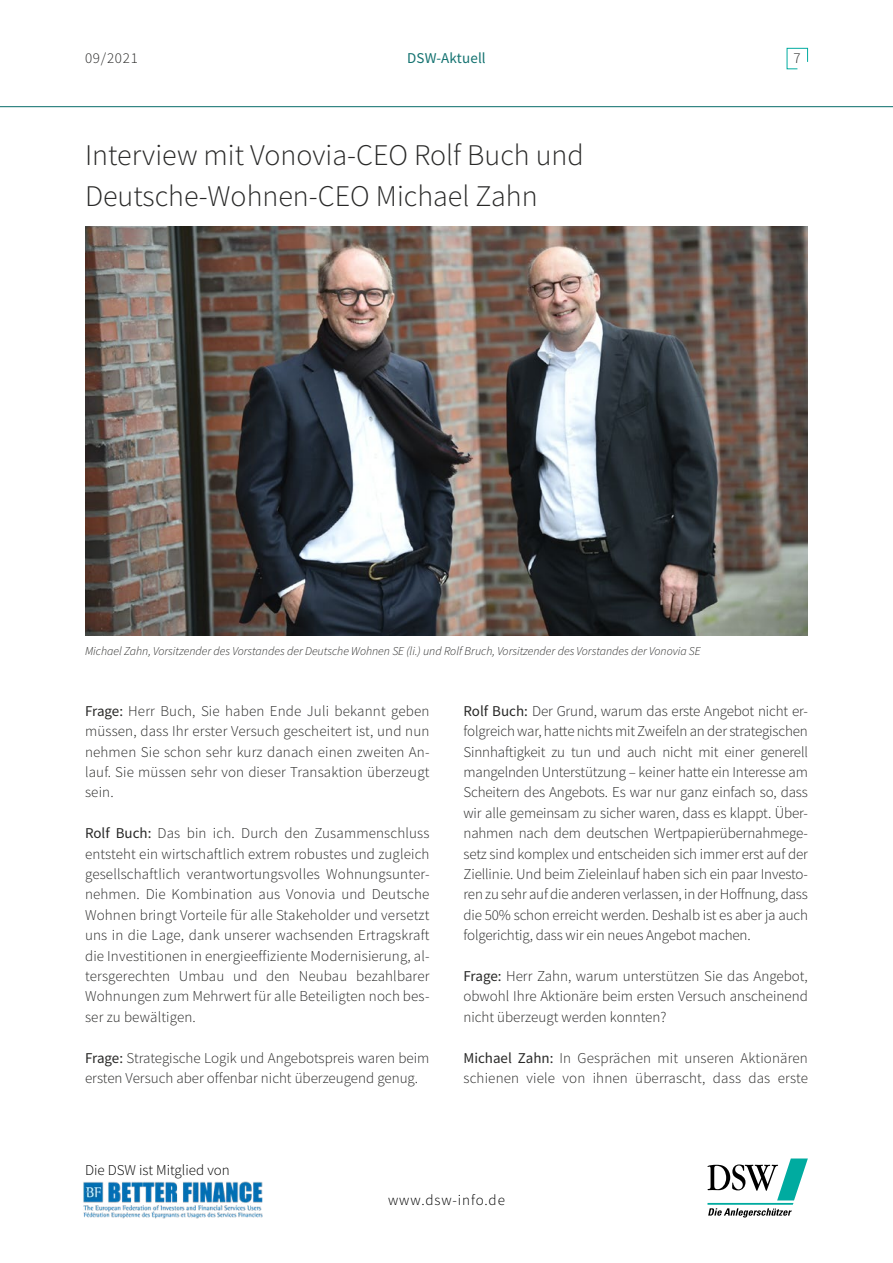
<style>
.page{position:relative;width:893px;height:1263px;background:#fff}
.page>*{position:absolute;margin:0;border:0;box-sizing:border-box;transform-origin:0 0}
.t1{font:300 30px/40.8px "Source Sans Pro";color:#282827}
.t2{font:300 15px/20.4px "Source Sans Pro";color:#282827;text-align:justify}
.t3{font:300 15px "Source Sans Pro";color:#000}
.t4{font:300 15px "Source Sans Pro";letter-spacing:.06em;color:#000}
.t5{font:15px "Source Sans Pro";letter-spacing:.01em;color:#137270}
.t6{font:italic 300 12px "Source Sans Pro";color:#282827}
.s1{font-weight:400}
</style>
<div class="page">
<svg style="left:707px;top:1158px;width:101px;height:59px"></svg>
<svg style="left:786px;top:48px;width:22px;height:22px"></svg>
<hr style="left:0;top:106px;width:893px;height:1px;background:#076b69">
<img style="left:83px;top:1182px;width:180px;height:37px">
<img style="left:85px;top:226px;width:723px;height:409px">
<p class="t2" style="left:85px;top:48px;width:54px">09/2021</p>
<p class="t5" style="left:407px;top:48px;width:80px">DSW-Aktuell</p>
<h1 class="t1" style="left:85px;top:135px;width:500px">Interview mit Vonovia-CEO Rolf Buch und<br>Deutsche-Wohnen-CEO Michael Zahn</h1>
<p class="t2" style="left:794px;top:48px;width:9px">7</p>
<p class="t6" style="left:85px;top:644px;width:617px">Michael Zahn, Vorsitzender des Vorstandes der Deutsche Wohnen SE (li.) und Rolf Bruch, Vorsitzender des Vorstandes der Vonovia SE</p>
<p class="t2" style="left:85px;top:701px;width:346px"><span class="s1">Frage:</span> Herr Buch, Sie haben Ende Juli bekannt geben müssen, dass Ihr erster Versuch gescheitert ist, und nun nehmen Sie schon sehr kurz danach einen zweiten An&shy;lauf. Sie müssen sehr von dieser Transaktion überzeugt sein.</p>
<p class="t2" style="left:85px;top:823px;width:346px"><span class="s1">Rolf Buch:</span> Das bin ich. Durch den Zusammenschluss entsteht ein wirtschaftlich extrem robustes und zugleich gesellschaftlich verantwortungsvolles Wohnungsunter&shy;nehmen. Die Kombination aus Vonovia und Deutsche Wohnen bringt Vorteile für alle Stakeholder und versetzt uns in die Lage, dank unserer wachsenden Ertragskraft die Investitionen in energieeffiziente Modernisierung, al&shy;tersgerechten Umbau und den Neubau bezahlbarer Wohnungen zum Mehrwert für alle Beteiligten noch bes&shy;ser zu bewältigen.</p>
<p class="t2" style="left:85px;top:1047px;width:346px"><span class="s1">Frage:</span> Strategische Logik und Angebotspreis waren beim ersten Versuch aber offenbar nicht überzeugend genug.</p>
<p class="t3" style="left:85px;top:1161px;width:146px">Die DSW ist Mitglied von</p>
<p class="t2" style="left:463px;top:701px;width:346px"><span class="s1">Rolf Buch:</span> Der Grund, warum das erste Angebot nicht er&shy;folgreich war, hatte nichts mit Zweifeln an der strategischen Sinnhaftigkeit zu tun und auch nicht mit einer generell mangelnden Unterstützung – keiner hatte ein Interesse am Scheitern des Angebots. Es war nur ganz einfach so, dass wir alle gemeinsam zu sicher waren, dass es klappt. Über&shy;nahmen nach dem deutschen Wertpapierübernahmege&shy;setz sind komplex und entscheiden sich immer erst auf der Ziellinie. Und beim Zieleinlauf haben sich ein paar Investo&shy;ren zu sehr auf die anderen verlassen, in der Hoffnung, dass die 50% schon erreicht werden. Deshalb ist es aber ja auch folgerichtig, dass wir ein neues Angebot machen.</p>
<p class="t2" style="left:463px;top:966px;width:346px"><span class="s1">Frage:</span> Herr Zahn, warum unterstützen Sie das Angebot, obwohl Ihre Aktionäre beim ersten Versuch anscheinend nicht überzeugt werden konnten?</p>
<p class="t2" style="left:463px;top:1047px;width:346px"><span class="s1">Michael Zahn:</span> In Gesprächen mit unseren Aktionären schienen viele von ihnen überrascht, dass das erste</p>
<p class="t4" style="left:388px;top:1191px;width:118px">www.dsw-info.de</p>
</div>
